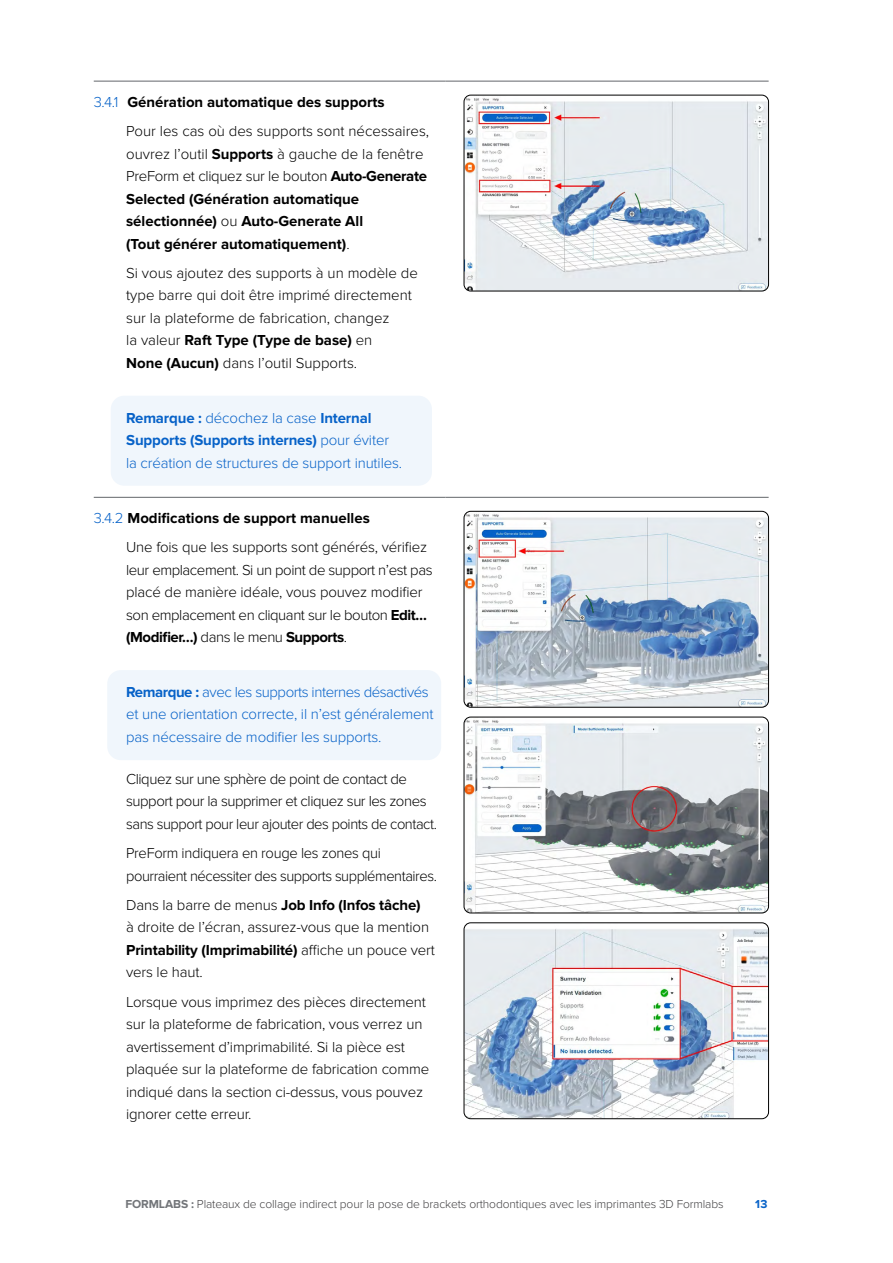
<style>
.page{position:relative;width:893px;height:1263px;background:#fff}
.page>*{position:absolute;margin:0;border:0;box-sizing:border-box;transform-origin:0 0}
.t1{font:300 15px/22.5px "Proxima Nova";letter-spacing:-.01em;color:#000}
.t2{font:300 15px/22.5px "Proxima Nova";letter-spacing:-.03em;color:#000}
.t3{font:300 15px/22.5px "Proxima Nova";letter-spacing:-.01em;color:#0762c8}
.t4{font:700 15px/22.5px "Proxima Nova";color:#000}
.t5{font:300 12px "Proxima Nova";letter-spacing:-.01em;color:#414042}
.t6{font:700 12px "Proxima Nova";color:#0762c8}
.s1{color:#0762c8}
.s2{font-weight:700}
.s3{font-weight:300}
.s4{font-weight:700;color:#727579}
</style>
<div class="page">
<hr style="left:94px;top:81px;width:351px;height:1px;background:#63666a">
<hr style="left:445px;top:81px;width:324px;height:1px;background:#63666a">
<hr style="left:94px;top:497px;width:351px;height:1px;background:#63666a">
<hr style="left:445px;top:497px;width:324px;height:1px;background:#63666a">
<div style="left:111px;top:396px;width:321px;height:90px;background:#f0f6fc;border-radius:14px"></div>
<img style="left:464px;top:95px;width:304px;height:196px">
<div style="left:464px;top:95px;width:305px;height:196px;border:1px solid #000;border-radius:7px"></div>
<div style="left:107px;top:670px;width:334px;height:90px;background:#f0f6fc;border-radius:14px"></div>
<img style="left:464px;top:511px;width:304px;height:196px">
<div style="left:464px;top:511px;width:305px;height:196px;border:1px solid #000;border-radius:7px"></div>
<img style="left:464px;top:717px;width:304px;height:196px">
<div style="left:464px;top:717px;width:305px;height:196px;border:1px solid #000;border-radius:7px"></div>
<img style="left:464px;top:923px;width:304px;height:196px">
<div style="left:464px;top:923px;width:305px;height:196px;border:1px solid #000;border-radius:7px"></div>
<p class="t1" style="left:126px;top:87px;width:305px;line-height:29.2px;text-indent:-32px"><span class="s1">3.4.1</span> <span class="s2">Génération automatique des supports<br></span>Pour les cas où des supports sont nécessaires,</p>
<p class="t4" style="left:126px;top:143px;width:302px"><span class="s3">ouvrez l’outil</span> Supports <span class="s3">à gauche de la fenêtre PreForm et cliquez sur le bouton</span> Auto-Generate Selected (Génération automatique sélectionnée) <span class="s3">ou</span> Auto-Generate All<br>(Tout générer automatiquement)<span class="s3">.</span></p>
<p class="t1" style="left:126px;top:262px;width:293px">Si vous ajoutez des supports à un modèle de type barre qui doit être imprimé directement sur la plateforme de fabrication, changez<br>la valeur <span class="s2">Raft Type (Type de base)</span> en<br><span class="s2">None (Aucun)</span> dans l’outil Supports.</p>
<p class="t3" style="left:126px;top:406px;width:277px"><span class="s2">Remarque :</span> décochez la case <span class="s2">Internal<br>Supports (Supports internes)</span> pour éviter la création de structures de support inutiles.</p>
<p class="t1" style="left:126px;top:503px;width:303px;line-height:29.2px;text-indent:-32px"><span class="s1">3.4.2</span> <span class="s2">Modifications de support manuelles<br></span>Une fois que les supports sont générés, vérifiez</p>
<p class="t2" style="left:126px;top:559px;width:308px">leur emplacement. Si un point de support n’est pas placé de manière idéale, vous pouvez modifier son emplacement en cliquant sur le bouton <span class="s2">Edit… (Modifier…)</span> dans le menu <span class="s2">Supports</span>.</p>
<p class="t3" style="left:126px;top:681px;width:309px"><span class="s2">Remarque :</span> avec les supports internes désactivés et une orientation correcte, il n’est généralement pas nécessaire de modifier les supports.</p>
<p class="t2" style="left:126px;top:768px;width:312px">Cliquez sur une sphère de point de contact de support pour la supprimer et cliquez sur les zones sans support pour leur ajouter des points de contact.</p>
<p class="t2" style="left:126px;top:842px;width:312px">PreForm indiquera en rouge les zones qui pourraient nécessiter des supports supplémentaires.</p>
<p class="t1" style="left:126px;top:894px;width:310px">Dans la barre de menus <span class="s2">Job Info (Infos tâche)<br></span>à droite de l’écran, assurez-vous que la mention <span class="s2">Printability (Imprimabilité)</span> affiche un pouce vert vers le haut.</p>
<p class="t1" style="left:126px;top:991px;width:305px">Lorsque vous imprimez des pièces directement sur la plateforme de fabrication, vous verrez un avertissement d’imprimabilité. Si la pièce est plaquée sur la plateforme de fabrication comme indiqué dans la section ci-dessus, vous pouvez ignorer cette erreur.</p>
<p class="t5" style="left:125px;top:1197px;width:600px"><span class="s4">FORMLABS :</span> Plateaux de collage indirect pour la pose de brackets orthodontiques avec les imprimantes 3D Formlabs</p>
<p class="t6" style="left:755px;top:1197px;width:14px">13</p>
</div>
